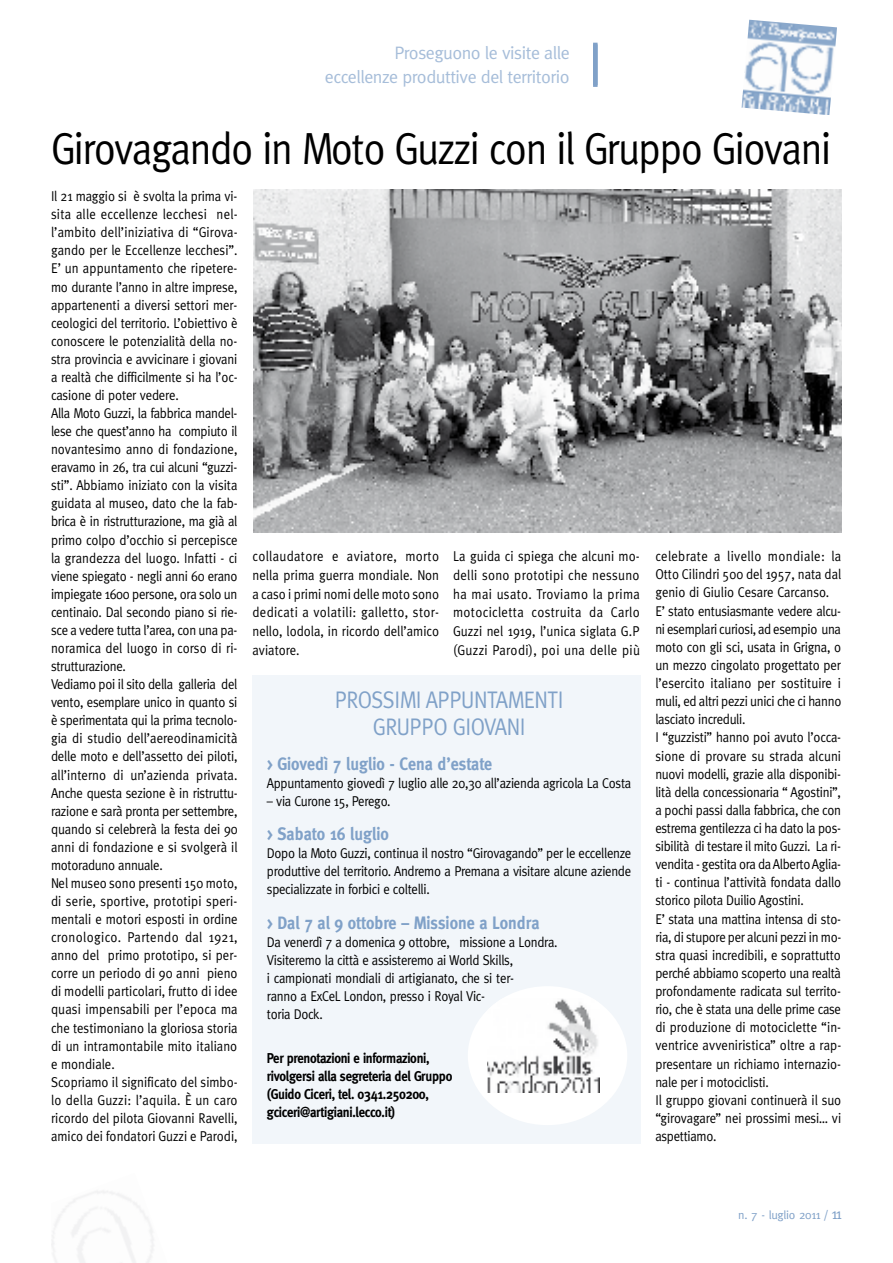
<style>
.page{position:relative;width:893px;height:1263px;background:#fff}
.page>*{position:absolute;margin:0;border:0;box-sizing:border-box;transform-origin:0 0}
.t1{font:45px "Meta";letter-spacing:-.03em;color:#000;scale:.9 1}
.t2{font:24px/27px "Meta";letter-spacing:-.02em;color:#80a1c8;text-align:center;scale:.9 1}
.t3{font:700 18px "Meta";color:#80a1c8;scale:.9 1}
.t4{font:18px/24px "Meta";letter-spacing:-.025em;color:#a6bdd9;text-align:right}
.t5{font:14.25px/18px "Meta";letter-spacing:-.01em;color:#000;scale:.9 1}
.t6{font:700 14.25px/18px "Meta";letter-spacing:-.02em;color:#000;scale:.9 1}
.t7{font:12px "Meta";letter-spacing:-.025em;color:#80a1c8}
.s1{font-size:16.5px}
.s2{font-size:15px}
</style>
<div class="page">
<img style="left:253px;top:190px;width:589px;height:342px">
<div style="left:252px;top:675px;width:388px;height:469px;background:#f2f6fa"></div>
<div style="left:593px;top:44px;width:5px;height:43px;background:#80a1c8"></div>
<img style="left:741px;top:20px;width:96px;height:95px">
<div style="left:468px;top:986px;width:159px;height:139px;background:#fff;border-radius:50%"></div>
<img style="left:487px;top:998px;width:112px;height:94px">
<p class="t4" style="left:325px;top:40px;width:246px">Proseguono le visite alle eccellenze produttive del territorio</p>
<h1 class="t1" style="left:51px;top:122px;width:868px">Girovagando in Moto Guzzi con il Gruppo Giovani</h1>
<p class="t5" style="left:51px;top:187px;width:209px">Il 21 maggio si è svolta la prima vi&shy;sita alle eccellenze lecchesi nel&shy;l’ambito dell’iniziativa di “Girova&shy;gando per le Eccellenze lecchesi”.<br>E’ un appuntamento che ripetere&shy;mo durante l’anno in altre imprese, appartenenti a diversi settori mer&shy;ceologici del territorio. L’obiettivo è conoscere le potenzialità della no&shy;stra provincia e avvicinare i giovani a realtà che difficilmente si ha l’oc&shy;casione di poter vedere.<br>Alla Moto Guzzi, la fabbrica mandel&shy;lese che quest’anno ha compiuto il novantesimo anno di fondazione, eravamo in 26, tra cui alcuni “guzzi&shy;sti”. Abbiamo iniziato con la visita guidata al museo, dato che la fab&shy;brica è in ristrutturazione, ma già al primo colpo d’occhio si percepisce la grandezza del luogo. Infatti - ci viene spiegato - negli anni 60 erano impiegate 1600 persone, ora solo un centinaio. Dal secondo piano si rie&shy;sce a vedere tutta l’area, con una pa&shy;noramica del luogo in corso di ri&shy;strutturazione.<br>Vediamo poi il sito della galleria del vento, esemplare unico in quanto si è sperimentata qui la prima tecnolo&shy;gia di studio dell’aereodinamicità delle moto e dell’assetto dei piloti, all’interno di un’azienda privata.<br>Anche questa sezione è in ristruttu&shy;razione e sarà pronta per settembre, quando si celebrerà la festa dei 90 anni di fondazione e si svolgerà il motoraduno annuale.<br>Nel museo sono presenti 150 moto, di serie, sportive, prototipi speri&shy;mentali e motori esposti in ordine cronologico. Partendo dal 1921, anno del primo prototipo, si per&shy;corre un periodo di 90 anni pieno di modelli particolari, frutto di idee quasi impensabili per l’epoca ma che testimoniano la gloriosa storia di un intramontabile mito italiano e mondiale.<br>Scopriamo il significato del simbo&shy;lo della Guzzi: l’aquila. È un caro ricordo del pilota Giovanni Ravelli, amico dei fondatori Guzzi e Parodi,</p>
<p class="t5" style="left:252px;top:547px;width:209px;line-height:18.8px;text-align:justify">collaudatore e aviatore, morto nella prima guerra mondiale. Non a caso i primi nomi delle moto sono dedicati a volatili: galletto, stor&shy;nello, lodola, in ricordo dell’amico aviatore.</p>
<p class="t5" style="left:453px;top:547px;width:209px;line-height:18.8px;text-align:justify">La guida ci spiega che alcuni mo&shy;delli sono prototipi che nessuno ha mai usato. Troviamo la prima motocicletta costruita da Carlo Guzzi nel 1919, l’unica siglata G.P (Guzzi Parodi), poi una delle più</p>
<p class="t5" style="left:655px;top:547px;width:208px">celebrate a livello mondiale: la Otto Cilindri 500 del 1957, nata dal genio di Giulio Cesare Carcanso.<br>E’ stato entusiasmante vedere alcu&shy;ni esemplari curiosi, ad esempio una moto con gli sci, usata in Grigna, o un mezzo cingolato progettato per l’esercito italiano per sostituire i muli, ed altri pezzi unici che ci hanno lasciato increduli.<br>I “guzzisti” hanno poi avuto l’occa&shy;sione di provare su strada alcuni nuovi modelli, grazie alla disponibi&shy;lità della concessionaria “ Agostini”, a pochi passi dalla fabbrica, che con estrema gentilezza ci ha dato la pos&shy;sibilità di testare il mito Guzzi. La ri&shy;vendita - gestita ora da Alberto Aglia&shy;ti - continua l’attività fondata dallo storico pilota Duilio Agostini.<br>E’ stata una mattina intensa di sto&shy;ria, di stupore per alcuni pezzi in mo&shy;stra quasi incredibili, e soprattutto perché abbiamo scoperto una realtà profondamente radicata sul territo&shy;rio, che è stata una delle prime case di produzione di motociclette “in&shy;ventrice avveniristica” oltre a rap&shy;presentare un richiamo internazio&shy;nale per i motociclisti.<br>Il gruppo giovani continuerà il suo “girovagare” nei prossimi mesi… vi aspettiamo.</p>
<h2 class="t2" style="left:335px;top:686px;width:256px">PROSSIMI APPUNTAMENTI<br>GRUPPO GIOVANI</h2>
<p class="t3" style="left:267px;top:753px;width:252px"><span class="s1">&gt;</span> Giovedì 7 luglio - Cena d’estate</p>
<p class="t5" style="left:267px;top:774px;width:406px">Appuntamento giovedì 7 luglio alle 20,30 all’azienda agricola La Costa</p>
<p class="t5" style="left:267px;top:792px;width:139px">– via Curone 15, Perego.</p>
<p class="t3" style="left:267px;top:824px;width:137px"><span class="s1">&gt;</span> Sabato 16 luglio</p>
<p class="t5" style="left:267px;top:844px;width:406px;text-align:justify">Dopo la Moto Guzzi, continua il nostro “Girovagando” per le eccellenze produttive del territorio. Andremo a Premana a visitare alcune aziende specializzate in forbici e coltelli.</p>
<p class="t3" style="left:267px;top:912px;width:304px"><span class="s1">&gt;</span> Dal 7 al 9 ottobre – Missione a Londra</p>
<p class="t5" style="left:267px;top:933px;width:325px">Da venerdì 7 a domenica 9 ottobre, missione a Londra.<br>Visiteremo la città e assisteremo ai World Skills,<br>i campionati mondiali di artigianato, che si ter-<br>ranno a ExCeL London, presso i Royal Vic-<br>toria Dock.</p>
<p class="t6" style="left:267px;top:1048px;width:208px">Per prenotazioni e informazioni, rivolgersi alla segreteria del Gruppo (Guido Ciceri, tel. 0341.250200, gciceri@artigiani.lecco.it)</p>
<p class="t7" style="left:738px;top:1208px;width:105px">n. 7 - luglio 2011 / <span class="s2">11</span></p>
</div>
